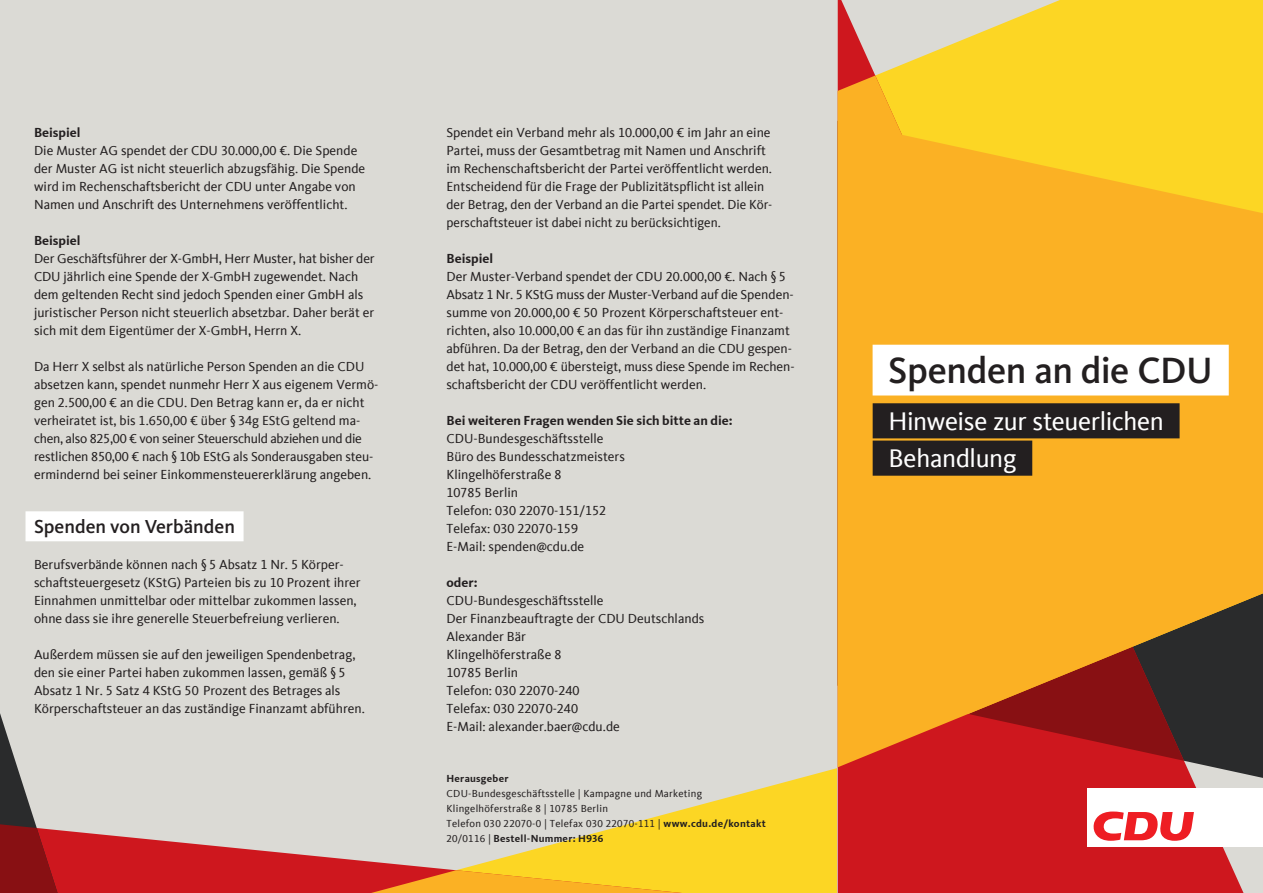
<style>
.page{position:relative;width:1263px;height:893px;background:#fff}
.page>*{position:absolute;margin:0;border:0;box-sizing:border-box;transform-origin:0 0}
.t1{font:500 37.95px "CDU Kievit Tab";letter-spacing:-.015em;color:#231f20}
.t2{font:26.25px/37.3px "CDU Kievit Tab";letter-spacing:-.015em;color:#fff}
.t3{font:500 19.5px "CDU Kievit Tab";color:#231f20}
.t4{font:13.5px/18px "CDU Kievit Tab";color:#231f20}
.t5{font:700 13.5px "CDU Kievit Tab";color:#231f20}
.t6{font:10.5px/15px "CDU Kievit Tab";letter-spacing:.025em;color:#231f20}
.t7{font:700 10.5px "CDU Kievit Tab";letter-spacing:.025em;color:#231f20}
.s1{font-weight:700}
</style>
<div class="page">
<div style="left:0;top:0;width:838px;height:893px;background:#dbdad5"></div>
<svg style="left:629px;top:654px;width:209px;height:239px"></svg>
<svg style="left:58px;top:824px;width:624px;height:69px"></svg>
<svg style="left:0;top:713px;width:58px;height:180px"></svg>
<svg style="left:371px;top:870px;width:311px;height:23px;background:#f4a823"></svg>
<div style="left:26px;top:511px;width:218px;height:30px;background:#fff"></div>
<svg style="left:838px;top:0;width:405px;height:893px;background:#d56935"></svg>
<svg style="left:838px;top:76px;width:294px;height:691px;background:#e17c20"></svg>
<svg style="left:838px;top:121px;width:425px;height:593px;background:#eca824"></svg>
<div style="left:872px;top:345px;width:357px;height:50px;background:#fff"></div>
<div style="left:873px;top:403px;width:306px;height:35px;background:#231f20"></div>
<div style="left:873px;top:441px;width:159px;height:35px;background:#231f20"></div>
<div style="left:1087px;top:788px;width:176px;height:58px;background:#fff"></div>
<svg style="left:1093px;top:811px;width:101px;height:30px"></svg>
<p class="t5" style="left:34px;top:124px;width:48px">Beispiel</p>
<p class="t4" style="left:34px;top:141px;width:333px">Die Muster AG spendet der CDU 30.000,00 €. Die Spende der Muster AG ist nicht steuerlich abzugsfähig. Die Spende wird im Rechenschaftsbericht der CDU unter Angabe von Namen und Anschrift des Unternehmens veröffentlicht.</p>
<p class="t5" style="left:34px;top:232px;width:48px">Beispiel</p>
<p class="t4" style="left:34px;top:249px;width:342px">Der Geschäftsführer der X-GmbH, Herr Muster, hat bisher der CDU jährlich eine Spende der X-GmbH zugewendet. Nach dem geltenden Recht sind jedoch Spenden einer GmbH als juristischer Person nicht steuerlich absetzbar. Daher berät er sich mit dem Eigentümer der X-GmbH, Herrn X.</p>
<p class="t4" style="left:34px;top:357px;width:344px">Da Herr X selbst als natürliche Person Spenden an die CDU absetzen kann, spendet nunmehr Herr X aus eigenem Vermö&shy;gen 2.500,00 € an die CDU. Den Betrag kann er, da er nicht verheiratet ist, bis 1.650,00 € über § 34g EStG geltend ma&shy;chen, also 825,00 € von seiner Steuerschuld abziehen und die restlichen 850,00 € nach § 10b EStG als Sonderausgaben steu&shy;ermindernd bei seiner Einkommensteuererklärung angeben.</p>
<h3 class="t3" style="left:34px;top:515px;width:203px">Spenden von Verbänden</h3>
<p class="t4" style="left:34px;top:555px;width:328px">Berufsverbände können nach § 5 Absatz 1 Nr. 5 Körper&shy;schaftsteuergesetz (KStG) Parteien bis zu 10 Prozent ihrer Einnahmen unmittelbar oder mittelbar zukommen lassen, ohne dass sie ihre generelle Steuerbefreiung verlieren.</p>
<p class="t4" style="left:34px;top:645px;width:332px">Außerdem müssen sie auf den jeweiligen Spendenbetrag, den sie einer Partei haben zukommen lassen, gemäß § 5<br>Absatz 1 Nr. 5 Satz 4 KStG 50 Prozent des Betrages als Körperschaftsteuer an das zuständige Finanzamt abführen.</p>
<p class="t4" style="left:446px;top:123px;width:327px">Spendet ein Verband mehr als 10.000,00 € im Jahr an eine Partei, muss der Gesamtbetrag mit Namen und Anschrift im Rechenschaftsbericht der Partei veröffentlicht werden.<br>Entscheidend für die Frage der Publizitätspflicht ist allein der Betrag, den der Verband an die Partei spendet. Die Kör&shy;perschaftsteuer ist dabei nicht zu berücksichtigen.</p>
<p class="t5" style="left:446px;top:250px;width:48px">Beispiel</p>
<p class="t4" style="left:446px;top:267px;width:348px">Der Muster-Verband spendet der CDU 20.000,00 €. Nach § 5<br>Absatz 1 Nr. 5 KStG muss der Muster-Verband auf die Spenden&shy;summe von 20.000,00 € 50 Prozent Körperschaftsteuer ent&shy;richten, also 10.000,00 € an das für ihn zuständige Finanzamt abführen. Da der Betrag, den der Verband an die CDU gespen&shy;det hat, 10.000,00 € übersteigt, muss diese Spende im Rechen&shy;schaftsbericht der CDU veröffentlicht werden.</p>
<p class="t5" style="left:446px;top:412px;width:288px">Bei weiteren Fragen wenden Sie sich bitte an die:</p>
<p class="t4" style="left:446px;top:429px;width:180px">CDU-Bundesgeschäftsstelle<br>Büro des Bundesschatzmeisters<br>Klingelhöferstraße 8<br>10785 Berlin<br>Telefon: 030 22070-151/152<br>Telefax: 030 22070-159<br>E-Mail: spenden@cdu.de</p>
<p class="t5" style="left:446px;top:574px;width:33px">oder:</p>
<p class="t4" style="left:446px;top:591px;width:259px">CDU-Bundesgeschäftsstelle<br>Der Finanzbeauftragte der CDU Deutschlands<br>Alexander Bär<br>Klingelhöferstraße 8<br>10785 Berlin<br>Telefon: 030 22070-240<br>Telefax: 030 22070-240<br>E-Mail: alexander.baer@cdu.de</p>
<p class="t7" style="left:446px;top:772px;width:63px">Herausgeber</p>
<p class="t6" style="left:446px;top:786px;width:321px">CDU-Bundesgeschäftsstelle | Kampagne und Marketing Klingelhöferstraße 8 | 10785 Berlin<br>Telefon 030 22070-0 | Telefax 030 22070-111 | <span class="s1">www.cdu.de/kontakt </span>20/0116 | <span class="s1">Bestell-Nummer: H936</span></p>
<h1 class="t1" style="left:888px;top:348px;width:326px">Spenden an die CDU</h1>
<h2 class="t2" style="left:888px;top:402px;width:277px">Hinweise zur steuerlichen<br>Behandlung</h2>
</div>
